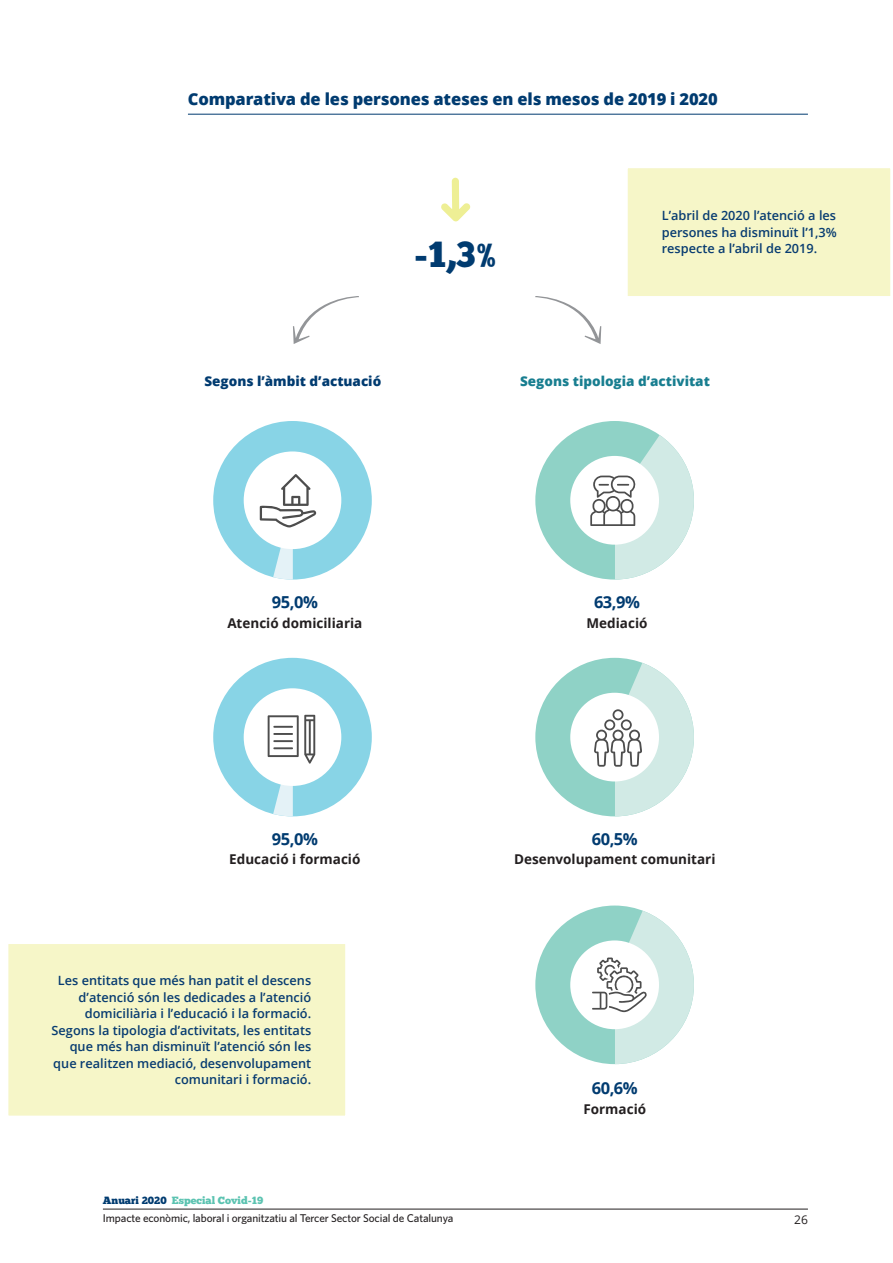
<style>
.page{position:relative;width:893px;height:1263px;background:#fff}
.page>*{position:absolute;margin:0;border:0;box-sizing:border-box;transform-origin:0 0}
.nota_gràfic{font:36.3px "Chunk Five";color:#003b70}
.Gràfic{font:800 16.5px "Open Sans";letter-spacing:-.01em;color:#003b70}
.nota_gràfic-2{font:700 16.5px "Open Sans";letter-spacing:-.03em;color:#003b70}
.nota_gràfic-3{font:700 13.5px "Open Sans";color:#231f20}
.nota_gràfic-4{font:800 13.5px "Open Sans";color:#187e90}
.nota_gràfic-5{font:800 13.5px "Open Sans";color:#003b70}
.destacat{font:600 12.75px/16.5px "Open Sans";color:#083c71;text-align:justify}
.t1{font:12px "Open Sans";color:#231f20}
.t2{font:500 11.25px "Whitney HTF";letter-spacing:-.01em;color:#231f20}
.t3{font:10.5px "Chunk Five";color:#5cc3b1}
.s1{color:#003b70}
</style>
<div class="page">
<hr style="left:103px;top:1209px;width:705px;height:1px;background:#231f20">
<hr style="left:188px;top:114px;width:620px;height:1px;background:#003b70">
<div style="left:627px;top:168px;width:264px;height:128px;background:#f6f6c8"></div>
<div style="left:4px;top:940px;width:345px;height:180px;background:#f6f6c8"></div>
<div style="left:0;top:936px;width:354px;height:188px;border:8px solid #fff"></div>
<svg style="left:441px;top:178px;width:30px;height:44px"></svg>
<div style="left:213px;top:421px;width:159px;height:159px;background:#88d4e6;border-radius:50%"></div>
<div style="left:246px;top:454px;width:93px;height:93px;background:#fff;border-radius:50%"></div>
<div style="left:244px;top:451px;width:97px;height:98px;border:4px solid #fff;border-radius:50%"></div>
<div style="left:213px;top:658px;width:159px;height:158px;background:#88d4e6;border-radius:50%"></div>
<div style="left:246px;top:690px;width:93px;height:94px;background:#fff;border-radius:50%"></div>
<div style="left:244px;top:688px;width:97px;height:98px;border:4px solid #fff;border-radius:50%"></div>
<div style="left:535px;top:421px;width:159px;height:159px;background:#8fd2c6;border-radius:50%"></div>
<div style="left:572px;top:458px;width:85px;height:85px;background:#fff;border-radius:50%"></div>
<div style="left:535px;top:658px;width:159px;height:158px;background:#8fd2c6;border-radius:50%"></div>
<div style="left:572px;top:695px;width:85px;height:84px;background:#fff;border-radius:50%"></div>
<div style="left:535px;top:905px;width:159px;height:159px;background:#8fd2c6;border-radius:50%"></div>
<div style="left:572px;top:942px;width:85px;height:85px;background:#fff;border-radius:50%"></div>
<svg style="left:267px;top:715px;width:48px;height:101px"></svg>
<svg style="left:260px;top:474px;width:56px;height:106px"></svg>
<svg style="left:590px;top:421px;width:104px;height:159px"></svg>
<svg style="left:594px;top:658px;width:100px;height:158px"></svg>
<svg style="left:592px;top:905px;width:102px;height:159px"></svg>
<svg style="left:293px;top:296px;width:66px;height:48px"></svg>
<svg style="left:535px;top:296px;width:66px;height:48px"></svg>
<p class="Gràfic" style="left:188px;top:87px;width:531px">Comparativa de les persones ateses en els mesos de 2019 i 2020</p>
<p class="nota_gràfic" style="left:414px;top:233px;width:85px">-1,3%</p>
<p class="destacat" style="left:662px;top:207px;width:177px">L’abril de 2020 l’atenció a les persones ha disminuït l’1,3% respecte a l’abril de 2019.</p>
<p class="nota_gràfic-5" style="left:204px;top:371px;width:178px">Segons l’àmbit d’actuació</p>
<p class="nota_gràfic-4" style="left:520px;top:371px;width:191px">Segons tipologia d’activitat</p>
<p class="nota_gràfic-2" style="left:272px;top:590px;width:47px">95,0%</p>
<p class="nota_gràfic-3" style="left:227px;top:613px;width:137px">Atenció domiciliaria</p>
<p class="nota_gràfic-2" style="left:594px;top:590px;width:47px">63,9%</p>
<p class="nota_gràfic-3" style="left:586px;top:613px;width:62px">Mediació</p>
<p class="nota_gràfic-2" style="left:272px;top:827px;width:47px">95,0%</p>
<p class="nota_gràfic-3" style="left:229px;top:850px;width:133px">Educació i formació</p>
<p class="destacat" style="left:52px;top:972px;width:261px;text-align:right">Les entitats que més han patit el descens d’atenció són les dedicades a l’atenció domiciliària i l’educació i la formació.<br>Segons la tipologia d’activitats, les entitats que més han disminuït l’atenció són les que realitzen mediació, desenvolupament comunitari i formació.</p>
<p class="t3" style="left:103px;top:1194px;width:162px"><span class="s1">Anuari 2020</span> Especial Covid-19</p>
<p class="t2" style="left:103px;top:1211px;width:352px">Impacte econòmic, laboral i organitzatiu al Tercer Sector Social de Catalunya</p>
<p class="nota_gràfic-2" style="left:592px;top:827px;width:47px">60,5%</p>
<p class="nota_gràfic-3" style="left:514px;top:850px;width:203px">Desenvolupament comunitari</p>
<p class="nota_gràfic-2" style="left:592px;top:1076px;width:47px">60,6%</p>
<p class="nota_gràfic-3" style="left:583px;top:1099px;width:64px">Formació</p>
<p class="t1" style="left:794px;top:1211px;width:15px">26</p>
</div>
